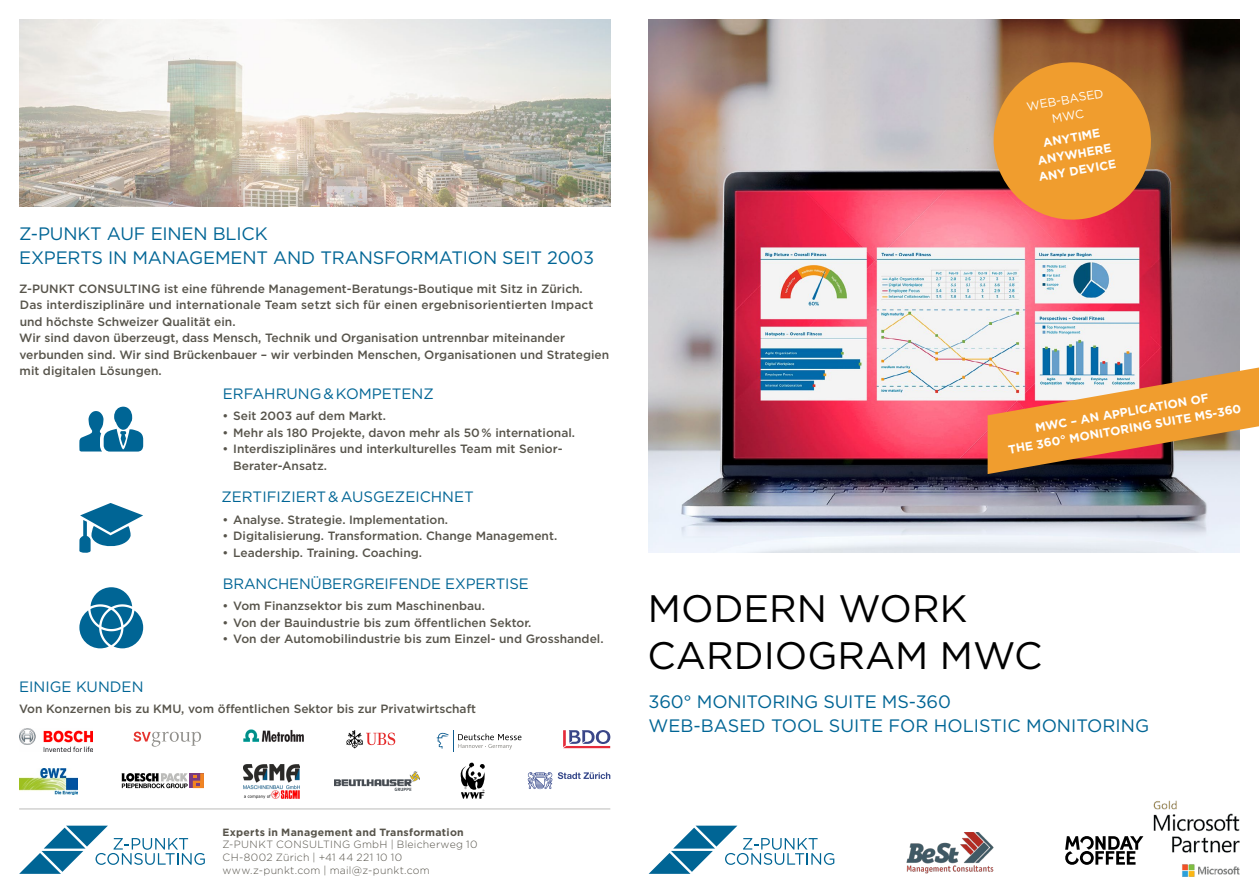
<style>
.page{position:relative;width:1259px;height:893px;background:#fff}
.page>*{position:absolute;margin:0;border:0;box-sizing:border-box;transform-origin:0 0}
.t1{font:38.25px "Gotham";color:#000}
.Titel{font:18px "Gotham";letter-spacing:-.01em;color:#006595}
.Titel_versal{font:15px "Gotham";color:#006595}
.Grundtext{font:500 12px/16.5px "Gotham";color:#57544b}
.t2{font:700 12px/16.5px "Gotham";color:#fff;text-align:center}
.t3{font:12px/16.5px "Gotham";color:#fff;text-align:center}
.t4{font:300 10.5px "Gotham";letter-spacing:.025em;color:#57544b}
.t5{font:700 10.5px "Gotham";letter-spacing:.025em;color:#57544b}
</style>
<div class="page">
<img style="left:1143px;top:800px;width:97px;height:77px">
<img style="left:19px;top:728px;width:73px;height:23px">
<svg style="left:563px;top:730px;width:47px;height:18px"></svg>
<svg style="left:346px;top:730px;width:49px;height:18px"></svg>
<img style="left:19px;top:768px;width:59px;height:26px">
<svg style="left:460px;top:762px;width:25px;height:37px"></svg>
<img style="left:243px;top:729px;width:61px;height:13px">
<svg style="left:437px;top:730px;width:84px;height:21px"></svg>
<svg style="left:134px;top:732px;width:67px;height:15px"></svg>
<svg style="left:558px;top:772px;width:52px;height:7px"></svg>
<svg style="left:528px;top:772px;width:24px;height:17px"></svg>
<svg style="left:122px;top:773px;width:82px;height:15px"></svg>
<img style="left:335px;top:772px;width:84px;height:19px">
<img style="left:243px;top:764px;width:57px;height:34px">
<svg style="left:1065px;top:836px;width:78px;height:29px"></svg>
<img style="left:906px;top:832px;width:88px;height:42px">
<img style="left:648px;top:19px;width:591px;height:534px">
<img style="left:19px;top:19px;width:591px;height:188px">
<svg style="left:648px;top:826px;width:186px;height:48px"></svg>
<svg style="left:19px;top:826px;width:186px;height:48px"></svg>
<svg style="left:987px;top:56px;width:170px;height:170px;background:#da8639"></svg>
<svg style="left:987px;top:367px;width:272px;height:107px;background:#d1975e"></svg>
<hr style="left:19px;top:808px;width:591px;height:1px;background:#bcbcba">
<svg style="left:79px;top:503px;width:64px;height:50px"></svg>
<svg style="left:79px;top:587px;width:64px;height:61px"></svg>
<svg style="left:79px;top:407px;width:64px;height:45px"></svg>
<p class="Titel" style="left:19px;top:222px;width:250px">Z-PUNKT AUF EINEN BLICK</p>
<p class="Titel" style="left:19px;top:246px;width:576px">EXPERTS IN MANAGEMENT AND TRANSFORMATION SEIT 2003</p>
<p class="Grundtext" style="left:19px;top:280px;width:576px">Z-PUNKT CONSULTING ist eine führende Management-Beratungs-Boutique mit Sitz in Zürich.<br>Das interdisziplinäre und internationale Team setzt sich für einen ergebnisorientierten Impact und höchste Schweizer Qualität ein.</p>
<p class="Grundtext" style="left:19px;top:329px;width:591px">Wir sind davon überzeugt, dass Mensch, Technik und Organisation untrennbar miteinander verbunden sind. Wir sind Brückenbauer – wir verbinden Menschen, Organisationen und Strategien mit digitalen Lösungen.</p>
<p class="Titel_versal" style="left:223px;top:384px;width:212px">ERFAHRUNG &amp; KOMPETENZ</p>
<p class="Grundtext" style="left:223px;top:408px;width:165px">• Seit 2003 auf dem Markt.</p>
<p class="Grundtext" style="left:223px;top:424px;width:354px">• Mehr als 180 Projekte, davon mehr als 50 % international.</p>
<p class="Grundtext" style="left:233px;top:441px;width:331px;text-indent:-11px">• Interdisziplinäres und interkulturelles Team mit Senior-<br>Berater-Ansatz.</p>
<p class="Titel_versal" style="left:221px;top:487px;width:254px">ZERTIFIZIERT &amp; AUSGEZEICHNET</p>
<p class="Grundtext" style="left:223px;top:511px;width:227px">• Analyse. Strategie. Implementation.</p>
<p class="Grundtext" style="left:223px;top:528px;width:336px">• Digitalisierung. Transformation. Change Management.</p>
<p class="Grundtext" style="left:223px;top:544px;width:201px">• Leadership. Training. Coaching.</p>
<p class="Titel_versal" style="left:223px;top:574px;width:307px">BRANCHENÜBERGREIFENDE EXPERTISE</p>
<p class="Grundtext" style="left:223px;top:597px;width:264px">• Vom Finanzsektor bis zum Maschinenbau.</p>
<p class="Grundtext" style="left:223px;top:614px;width:310px">• Von der Bauindustrie bis zum öffentlichen Sektor.</p>
<p class="Grundtext" style="left:223px;top:630px;width:382px">• Von der Automobilindustrie bis zum Einzel- und Grosshandel.</p>
<p class="Titel_versal" style="left:19px;top:677px;width:126px">EINIGE KUNDEN</p>
<p class="Grundtext" style="left:19px;top:701px;width:458px">Von Konzernen bis zu KMU, vom öffentlichen Sektor bis zur Privatwirtschaft</p>
<p class="t5" style="left:223px;top:825px;width:243px">Experts in Management and Transformation</p>
<p class="t4" style="left:223px;top:838px;width:256px">Z-PUNKT CONSULTING GmbH | Bleicherweg 10</p>
<p class="t4" style="left:223px;top:851px;width:181px">CH-8002 Zürich | +41 44 221 10 10</p>
<p class="t4" style="left:223px;top:863px;width:209px">www.z-punkt.com | mail@z-punkt.com</p>
<p class="t3" style="left:1025px;top:98px;width:79px;rotate:-10deg">WEB-BASED<br>MWC</p>
<p class="t2" style="left:1041px;top:135px;width:59px;rotate:-10deg">ANYTIME</p>
<p class="t2" style="left:1036px;top:152px;width:76px;rotate:-10deg">ANYWHERE</p>
<p class="t2" style="left:1037px;top:169px;width:80px;rotate:-10deg">ANY DEVICE</p>
<p class="t2" style="left:1004px;top:425px;width:238px;rotate:-10deg">MWC – AN APPLICATION OF<br>THE 360° MONITORING SUITE MS-360</p>
<p class="t1" style="left:648px;top:584px;width:321px">MODERN WORK</p>
<p class="t1" style="left:647px;top:631px;width:396px">CARDIOGRAM MWC</p>
<p class="Titel" style="left:648px;top:690px;width:304px">360° MONITORING SUITE MS-360</p>
<p class="Titel" style="left:648px;top:714px;width:502px">WEB-BASED TOOL SUITE FOR HOLISTIC MONITORING</p>
</div>
